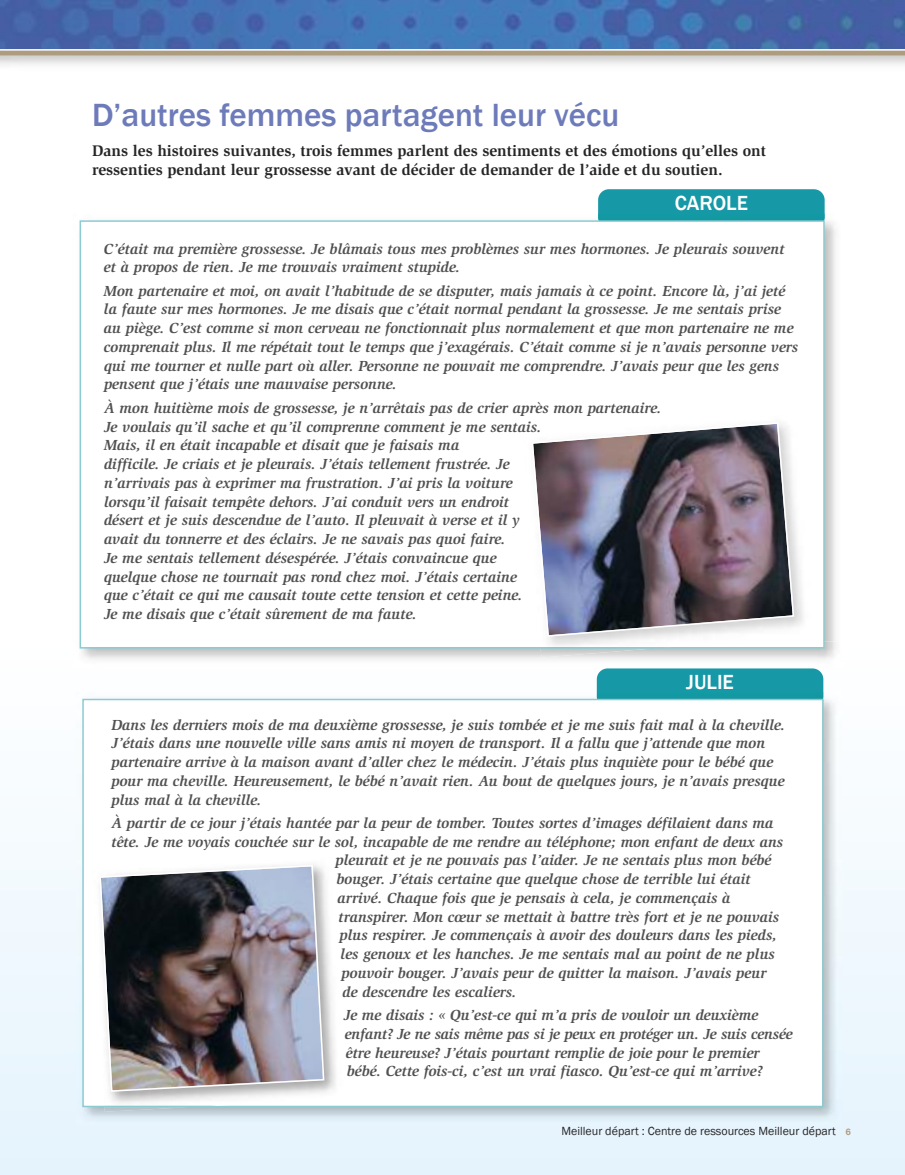
<style>
.page{position:relative;width:905px;height:1175px;background:#fff}
.page>*{position:absolute;margin:0;border:0;box-sizing:border-box;transform-origin:0 0}
.t1{font:500 33px "Franklin Gothic";color:#6d7bba}
.t2{font:500 21px "Franklin Gothic";color:#fff}
.t3{font:700 15.75px/19.5px "Slimbach";color:#272627}
.t4{font:italic 700 15px/18.8px "Slimbach";color:#525152}
.t5{font:12px "Franklin Gothic";color:#272627}
.s1{font-family:"Helvetica Neue";font-weight:700;font-size:9px;color:#ae9c7f}
</style>
<div class="page">
<div style="left:0;top:641px;width:904px;height:533px;background:linear-gradient(to bottom,#fff,#e5f3fd)"></div>
<div style="left:598px;top:189px;width:226px;height:39px;background:#1798a6;border-radius:11px"></div>
<img style="left:73px;top:213px;width:771px;height:455px">
<img style="left:598px;top:217px;width:226px;height:3px">
<div style="left:81px;top:222px;width:742px;height:425px;background:#fff"></div>
<div style="left:596px;top:668px;width:227px;height:39px;background:#1798a6;border-radius:11px"></div>
<img style="left:76px;top:691px;width:766px;height:435px">
<img style="left:562px;top:1126px;width:68px;height:1px">
<img style="left:596px;top:696px;width:227px;height:2px">
<div style="left:84px;top:700px;width:738px;height:405px;background:#fff"></div>
<div style="left:82px;top:698px;width:741px;height:409px;border:2px solid #8bccd3"></div>
<img style="left:540px;top:648px;width:112px;height:9px">
<img style="left:540px;top:647px;width:130px;height:1px">
<img style="left:531px;top:421px;width:264px;height:216px">
<img style="left:104px;top:1107px;width:85px;height:4px">
<img style="left:92px;top:885px;width:252px;height:220px">
<img style="left:104px;top:1105px;width:113px;height:2px">
<img style="left:99px;top:865px;width:226px;height:227px">
<img style="left:0;top:0;width:904px;height:49px">
<div style="left:0;top:49px;width:904px;height:6px;background:#ae9c7f"></div>
<hr style="left:0;top:49px;width:904px;height:2px;background:#fff">
<h1 class="t1" style="left:92px;top:96px;width:529px">D’autres femmes partagent leur vécu</h1>
<p class="t3" style="left:92px;top:142px;width:675px">Dans les histoires suivantes, trois femmes parlent des sentiments et des émotions qu’elles ont ressenties pendant leur grossesse avant de décider de demander de l’aide et du soutien.</p>
<h2 class="t2" style="left:674px;top:191px;width:75px">CarOLe</h2>
<p class="t4" style="left:104px;top:240px;width:682px">C’était ma première grossesse. Je blâmais tous mes problèmes sur mes hormones. Je pleurais souvent et à propos de rien. Je me trouvais vraiment stupide.</p>
<p class="t4" style="left:104px;top:282px;width:695px">Mon partenaire et moi, on avait l’habitude de se disputer, mais jamais à ce point. Encore là, j’ai jeté la faute sur mes hormones. Je me disais que c’était normal pendant la grossesse. Je me sentais prise au piège. C’est comme si mon cerveau ne fonctionnait plus normalement et que mon partenaire ne me comprenait plus. Il me répétait tout le temps que j’exagérais. C’était comme si je n’avais personne vers qui me tourner et nulle part où aller. Personne ne pouvait me comprendre. J’avais peur que les gens pensent que j’étais une mauvaise personne.</p>
<p class="t4" style="left:104px;top:399px;width:559px">À mon huitième mois de grossesse, je n’arrêtais pas de crier après mon partenaire.<br>Je voulais qu’il sache et qu’il comprenne comment je me sentais.<br>Mais, il en était incapable et disait que je faisais ma<br>difficile. Je criais et je pleurais. J’étais tellement frustrée. Je<br>n’arrivais pas à exprimer ma frustration. J’ai pris la voiture<br>lorsqu’il faisait tempête dehors. J’ai conduit vers un endroit<br>désert et je suis descendue de l’auto. Il pleuvait à verse et il y<br>avait du tonnerre et des éclairs. Je ne savais pas quoi faire.<br>Je me sentais tellement désespérée. J’étais convaincue que<br>quelque chose ne tournait pas rond chez moi. J’étais certaine<br>que c’était ce qui me causait toute cette tension et cette peine.<br>Je me disais que c’était sûrement de ma faute.</p>
<h2 class="t2" style="left:686px;top:670px;width:49px">JULIe</h2>
<p class="t4" style="left:111px;top:716px;width:675px">Dans les derniers mois de ma deuxième grossesse, je suis tombée et je me suis fait mal à la cheville.<br>J’étais dans une nouvelle ville sans amis ni moyen de transport. Il a fallu que j’attende que mon partenaire arrive à la maison avant d’aller chez le médecin. J’étais plus inquiète pour le bébé que pour ma cheville. Heureusement, le bébé n’avait rien. Au bout de quelques jours, je n’avais presque plus mal à la cheville.</p>
<p class="t4" style="left:111px;top:814px;width:663px">À partir de ce jour j’étais hantée par la peur de tomber. Toutes sortes d’images défilaient dans ma</p>
<p class="t4" style="left:111px;top:833px;width:673px">tête. Je me voyais couchée sur le sol, incapable de me rendre au téléphone; mon enfant de deux ans</p>
<p class="t4" style="left:335px;top:852px;width:437px">pleurait et je ne pouvais pas l’aider. Je ne sentais plus mon bébé</p>
<p class="t4" style="left:336px;top:871px;width:415px">bouger. J’étais certaine que quelque chose de terrible lui était</p>
<p class="t4" style="left:337px;top:889px;width:394px">arrivé. Chaque fois que je pensais à cela, je commençais à</p>
<p class="t4" style="left:338px;top:908px;width:442px">transpirer. Mon cœur se mettait à battre très fort et je ne pouvais</p>
<p class="t4" style="left:339px;top:927px;width:439px">plus respirer. Je commençais à avoir des douleurs dans les pieds,</p>
<p class="t4" style="left:340px;top:946px;width:436px">les genoux et les hanches. Je me sentais mal au point de ne plus</p>
<p class="t4" style="left:341px;top:964px;width:426px">pouvoir bouger. J’avais peur de quitter la maison. J’avais peur</p>
<p class="t4" style="left:342px;top:983px;width:175px">de descendre les escaliers.</p>
<p class="t4" style="left:344px;top:1006px;width:450px">Je me disais : « Qu’est-ce qui m’a pris de vouloir un deuxième enfant? Je ne sais même pas si je peux en protéger un. Je suis censée être heureuse? J’étais pourtant remplie de joie pour le premier bébé. Cette fois-ci, c’est un vrai fiasco. Qu’est-ce qui m’arrive?</p>
<p class="t5" style="left:561px;top:1123px;width:291px">Meilleur départ : Centre de ressources Meilleur départ <span class="s1">6</span></p>
</div>
